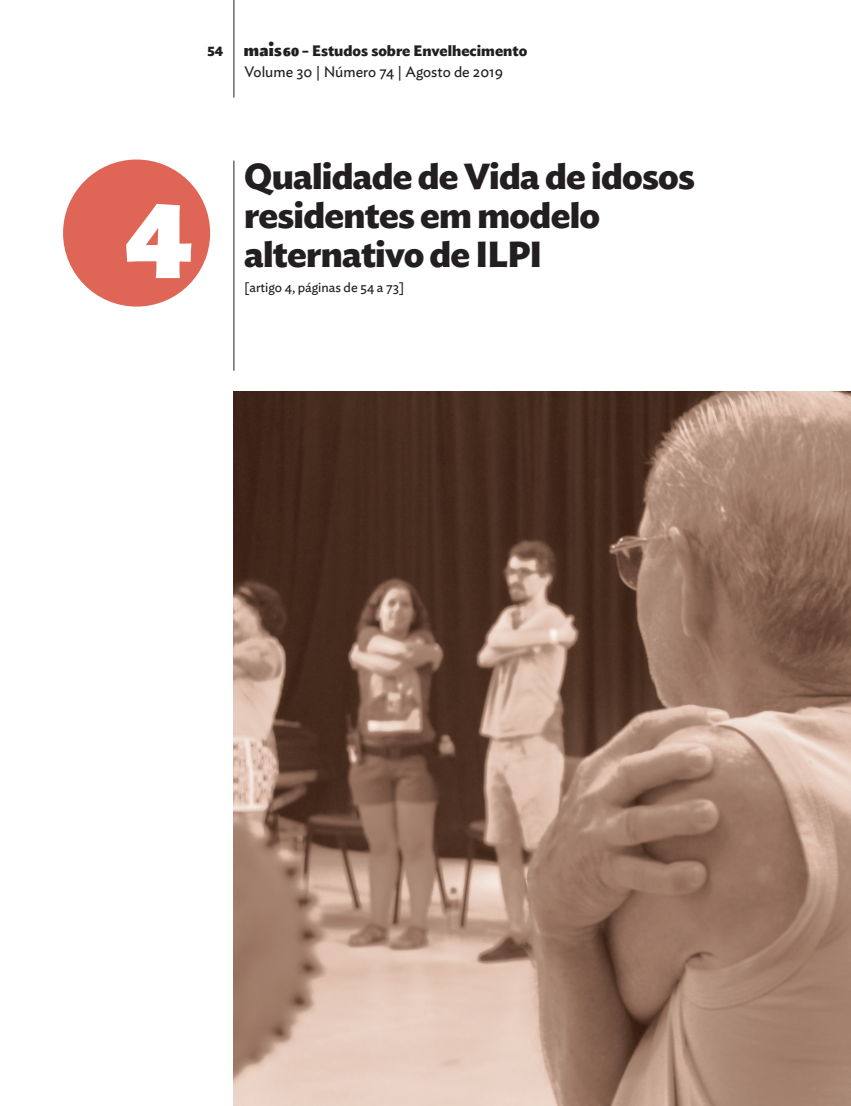
<style>
.page{position:relative;width:851px;height:1106px;background:#fff}
.page>*{position:absolute;margin:0;border:0;box-sizing:border-box;transform-origin:0 0}
.TextoPadrao___Topico{font:900 106.05px "Ideal Sans";color:#fff}
.Titulo_Artigo{font:700 36px/39px "Ideal Sans";letter-spacing:-.02em;color:#231f20}
.t1{font:15px "Ideal Sans";color:#231f20}
.t2{font:700 15px "Ideal Sans";color:#231f20}
.Titulo_Artigo-2{font:13.5px "Ideal Sans";color:#231f20}
.t3{font:700 13.5px "Ideal Sans";color:#231f20}
.s1{font-family:"Logo Mais";font-weight:400;font-size:21px}
</style>
<div class="page">
<div style="left:63px;top:159px;width:147px;height:147px;background:#df6656;border-radius:50%"></div>
<hr style="left:233px;top:161px;width:1px;height:210px;background:#231f20">
<hr style="left:233px;top:0;width:1px;height:98px;background:#231f20">
<img style="left:234px;top:392px;width:616px;height:714px">
<p class="t3" style="left:207px;top:40px;width:17px">54</p>
<p class="t2" style="left:244px;top:38px;width:284px"><span class="s1">b</span> – Estudos sobre Envelhecimento</p>
<p class="t1" style="left:244px;top:60px;width:260px">Volume 30 | Número 74 | Agosto de 2019</p>
<p class="TextoPadrao___Topico" style="left:125px;top:154px;width:69px">4</p>
<p class="Titulo_Artigo" style="left:244px;top:154px;width:452px">Qualidade de Vida de idosos residentes em modelo alternativo de ILPI</p>
<p class="Titulo_Artigo-2" style="left:244px;top:277px;width:162px">[artigo 4, páginas de 54 a 73]</p>
</div>
